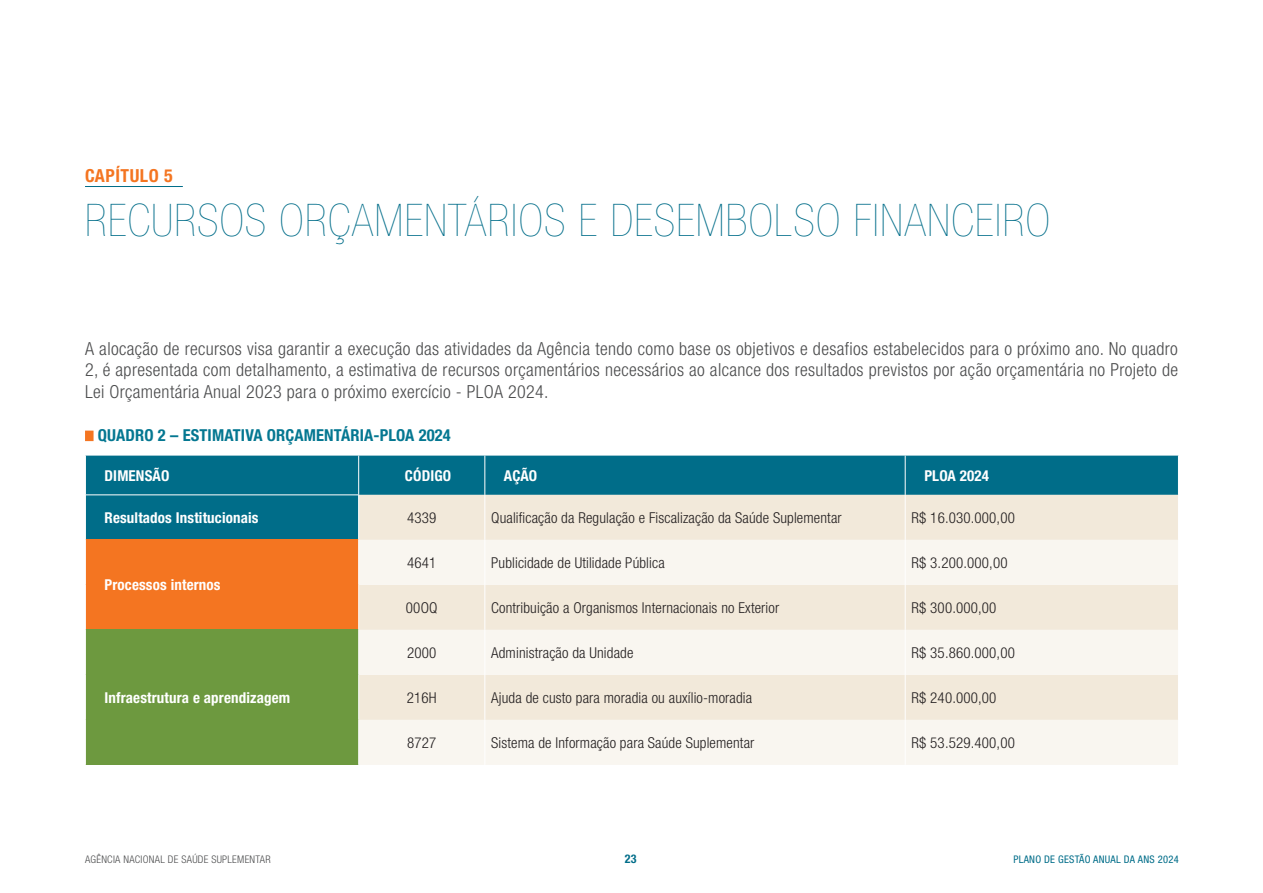
<style>
.page{position:relative;width:1263px;height:893px;background:#fff}
.page>*{position:absolute;margin:0;border:0;box-sizing:border-box;transform-origin:0 0}
.t1{font:200 condensed 45px "Helvetica Neue LT Std";letter-spacing:.03em;color:#006d89}
.t2{font:300 condensed 18px/21.6px "Helvetica Neue LT Std";letter-spacing:.02em;color:#4b4c4d;text-align:justify}
.t3{font:700 condensed 18px "Helvetica Neue LT Std";letter-spacing:.03em;color:#f47521}
.t4{font:700 condensed 16.5px "Helvetica Neue LT Std";letter-spacing:.01em;color:#047791}
.t5{font:300 condensed 15px "Helvetica Neue LT Std";letter-spacing:.01em;color:#231f20}
.t6{font:700 condensed 15px "Helvetica Neue LT Std";letter-spacing:.01em;color:#fff}
.t7{font:700 condensed 12px "Helvetica Neue LT Std";color:#006d89}
.t8{font:300 condensed 10.5px "Helvetica Neue LT Std";letter-spacing:.025em;color:#4b4c4d}
.t9{font:condensed 10.5px "Helvetica Neue LT Std";letter-spacing:.025em;color:#006d89}
</style>
<div class="page">
<hr style="left:85px;top:186px;width:98px;height:1px;background:#006d89">
<div style="left:85px;top:431px;width:9px;height:10px;background:#f47521"></div>
<div style="left:86px;top:456px;width:1092px;height:84px;background:#006d89"></div>
<div style="left:359px;top:495px;width:819px;height:45px;background:#f2e9da"></div>
<div style="left:85px;top:540px;width:274px;height:90px;background:#f47521"></div>
<svg style="left:359px;top:540px;width:819px;height:225px;fill:#f9f6f0"></svg>
<div style="left:85px;top:630px;width:274px;height:135px;background:#6d993f"></div>
<hr style="left:358px;top:456px;width:1px;height:39px;background:#fff">
<hr style="left:484px;top:456px;width:1px;height:39px;background:#fff">
<hr style="left:905px;top:456px;width:1px;height:39px;background:#fff">
<hr style="left:484px;top:495px;width:1px;height:45px;background:#fff">
<hr style="left:905px;top:495px;width:1px;height:45px;background:#fff">
<hr style="left:484px;top:540px;width:1px;height:45px;background:#fff">
<hr style="left:905px;top:540px;width:1px;height:45px;background:#fff">
<hr style="left:484px;top:585px;width:1px;height:45px;background:#fff">
<hr style="left:905px;top:585px;width:1px;height:45px;background:#fff">
<hr style="left:484px;top:630px;width:1px;height:45px;background:#fff">
<hr style="left:905px;top:630px;width:1px;height:45px;background:#fff">
<hr style="left:484px;top:675px;width:1px;height:45px;background:#fff">
<hr style="left:905px;top:675px;width:1px;height:45px;background:#fff">
<hr style="left:484px;top:720px;width:1px;height:45px;background:#fff">
<hr style="left:905px;top:720px;width:1px;height:45px;background:#fff">
<hr style="left:358px;top:495px;width:1px;height:45px;background:#fff">
<hr style="left:85px;top:540px;width:1px;height:45px;background:#fff">
<hr style="left:358px;top:540px;width:1px;height:45px;background:#fff">
<hr style="left:85px;top:585px;width:1px;height:45px;background:#fff">
<hr style="left:358px;top:585px;width:1px;height:45px;background:#fff">
<hr style="left:85px;top:630px;width:1px;height:45px;background:#fff">
<hr style="left:358px;top:630px;width:1px;height:45px;background:#fff">
<hr style="left:85px;top:675px;width:1px;height:45px;background:#fff">
<hr style="left:358px;top:675px;width:1px;height:45px;background:#fff">
<hr style="left:85px;top:720px;width:1px;height:45px;background:#fff">
<hr style="left:358px;top:720px;width:1px;height:45px;background:#fff">
<hr style="left:86px;top:494px;width:272px;height:1px;background:#fff">
<p class="t3" style="left:85px;top:165px;width:89px">CAPÍTULO 5</p>
<h1 class="t1" style="left:85px;top:195px;width:966px">RECURSOS ORÇAMENTÁRIOS E DESEMBOLSO FINANCEIRO</h1>
<p class="t2" style="left:85px;top:337px;width:1094px">A alocação de recursos visa garantir a execução das atividades da Agência tendo como base os objetivos e desafios estabelecidos para o próximo ano. No quadro 2, é apresentada com detalhamento, a estimativa de recursos orçamentários necessários ao alcance dos resultados previstos por ação orçamentária no Projeto de Lei Orçamentária Anual 2023 para o próximo exercício - PLOA 2024.</p>
<p class="t4" style="left:98px;top:425px;width:355px">QUADRO 2 – ESTIMATIVA ORÇAMENTÁRIA-PLOA 2024</p>
<p class="t6" style="left:105px;top:466px;width:66px">DIMENSÃO</p>
<p class="t6" style="left:405px;top:466px;width:48px">CÓDIGO</p>
<p class="t6" style="left:504px;top:466px;width:35px">AÇÃO</p>
<p class="t6" style="left:924px;top:466px;width:66px">PLOA 2024</p>
<p class="t6" style="left:105px;top:508px;width:155px">Resultados Institucionais</p>
<p class="t5" style="left:407px;top:509px;width:31px">4339</p>
<p class="t5" style="left:491px;top:509px;width:352px">Qualificação da Regulação e Fiscalização da Saúde Suplementar</p>
<p class="t5" style="left:911px;top:509px;width:105px">R$ 16.030.000,00</p>
<p class="t6" style="left:105px;top:576px;width:118px">Processos internos</p>
<p class="t6" style="left:105px;top:688px;width:187px">Infraestrutura e aprendizagem</p>
<p class="t5" style="left:407px;top:554px;width:31px">4641</p>
<p class="t5" style="left:491px;top:554px;width:175px">Publicidade de Utilidade Pública</p>
<p class="t5" style="left:911px;top:554px;width:97px">R$ 3.200.000,00</p>
<p class="t5" style="left:406px;top:599px;width:33px">00OQ</p>
<p class="t5" style="left:491px;top:599px;width:290px">Contribuição a Organismos Internacionais no Exterior</p>
<p class="t5" style="left:911px;top:599px;width:86px">R$ 300.000,00</p>
<p class="t5" style="left:407px;top:644px;width:31px">2000</p>
<p class="t5" style="left:491px;top:644px;width:144px">Administração da Unidade</p>
<p class="t5" style="left:911px;top:644px;width:105px">R$ 35.860.000,00</p>
<p class="t5" style="left:407px;top:689px;width:31px">216H</p>
<p class="t5" style="left:491px;top:689px;width:263px">Ajuda de custo para moradia ou auxílio-moradia</p>
<p class="t5" style="left:911px;top:689px;width:86px">R$ 240.000,00</p>
<p class="t5" style="left:407px;top:734px;width:31px">8727</p>
<p class="t5" style="left:491px;top:734px;width:265px">Sistema de Informação para Saúde Suplementar</p>
<p class="t5" style="left:911px;top:734px;width:105px">R$ 53.529.400,00</p>
<p class="t8" style="left:85px;top:853px;width:187px">AGÊNCIA NACIONAL DE SAÚDE SUPLEMENTAR</p>
<p class="t7" style="left:625px;top:851px;width:13px">23</p>
<p class="t9" style="left:1013px;top:853px;width:167px">PLANO DE GESTÃO ANUAL DA ANS 2024</p>
</div>
